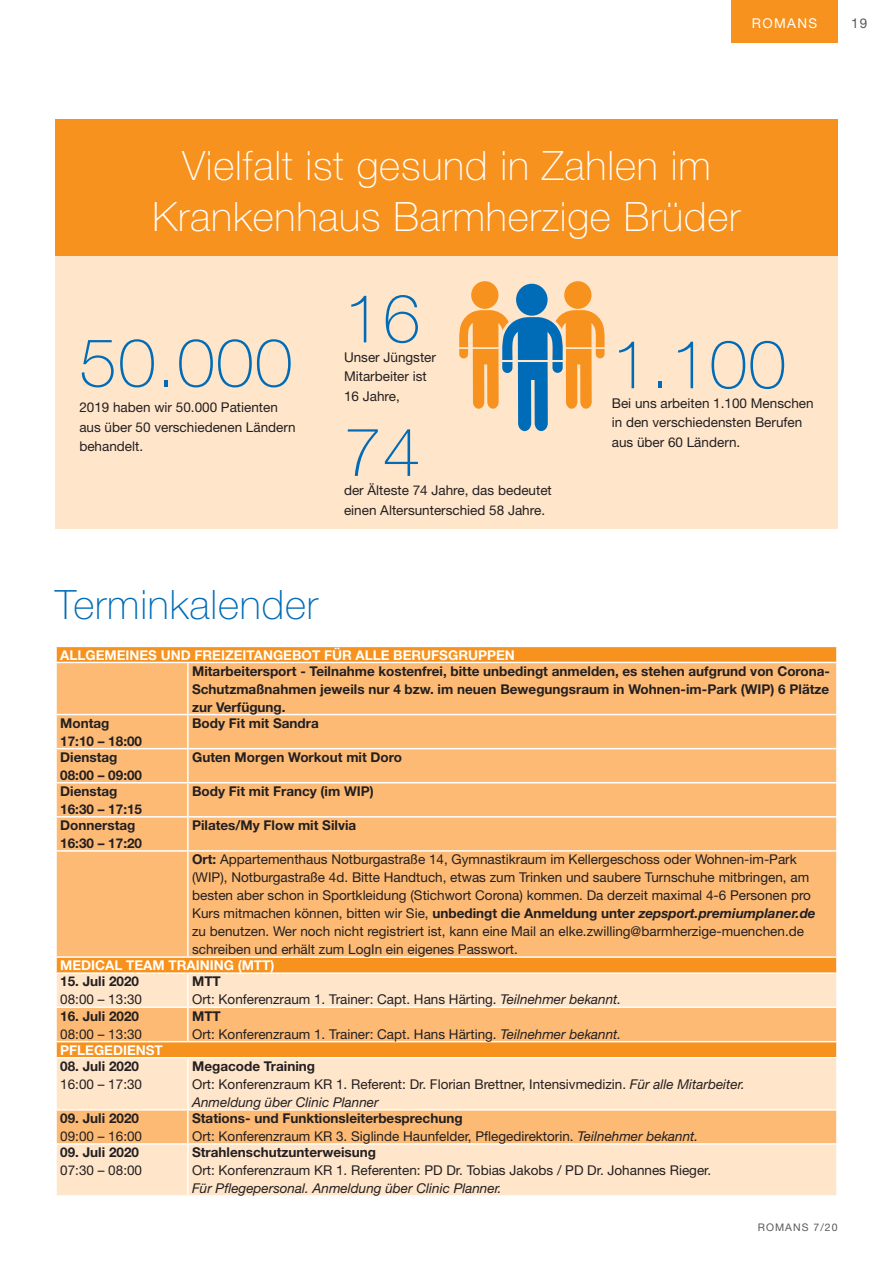
<style>
.page{position:relative;width:893px;height:1263px;background:#fff}
.page>*{position:absolute;margin:0;border:0;box-sizing:border-box;transform-origin:0 0}
.t1{font:100 67.5px "Helvetica Neue";letter-spacing:.02em;color:#006cb7}
.t2{font:100 40.5px/51px "Helvetica Neue";letter-spacing:.02em;color:#fff;text-align:center}
.t3{font:100 40.5px "Helvetica Neue";letter-spacing:.02em;color:#006cb7}
.t4{font:13.5px/18px "Helvetica Neue";color:#231f20}
.t5{font:700 13.5px/18px "Helvetica Neue";color:#231f20}
.t6{font:700 13.5px "Helvetica Neue";color:#fff}
.t7{font:italic 13.5px "Helvetica Neue";color:#231f20}
.t8{font:13.5px "Helvetica Neue";letter-spacing:.1em;color:#fff}
.t9{font:13.5px "Helvetica Neue";color:#58595b}
.t10{font:10.5px "Helvetica Neue";letter-spacing:.1em;color:#58595b}
.s1{font-weight:700}
.s2{font-weight:700;font-style:italic}
.s3{font-style:italic}
</style>
<div class="page">
<div style="left:55px;top:119px;width:783px;height:410px;background:#ffe5ca"></div>
<div style="left:55px;top:119px;width:783px;height:137px;background:#f7921e"></div>
<svg style="left:459px;top:281px;width:146px;height:150px"></svg>
<div style="left:731px;top:0;width:107px;height:43px;background:#f7921e"></div>
<svg style="left:57px;top:647px;width:779px;height:15px;fill:#f7921e"></svg>
<div style="left:57px;top:663px;width:779px;height:309px;background:#fcba75"></div>
<svg style="left:57px;top:974px;width:779px;height:221px;fill:#ffe5ca"></svg>
<div style="left:56px;top:1042px;width:781px;height:16px;background:#f7921e"></div>
<svg style="left:56px;top:647px;width:1px;height:15px"></svg>
<svg style="left:836px;top:647px;width:1px;height:15px"></svg>
<hr style="left:187px;top:663px;width:2px;height:51px;background:#fff">
<hr style="left:55px;top:714px;width:133px;height:1px;background:#fff">
<hr style="left:188px;top:714px;width:650px;height:1px;background:#fff">
<hr style="left:187px;top:715px;width:2px;height:33px;background:#fff">
<hr style="left:55px;top:748px;width:133px;height:1px;background:#fff">
<hr style="left:188px;top:748px;width:650px;height:1px;background:#fff">
<hr style="left:187px;top:749px;width:2px;height:33px;background:#fff">
<hr style="left:55px;top:782px;width:133px;height:1px;background:#fff">
<hr style="left:188px;top:782px;width:650px;height:1px;background:#fff">
<hr style="left:187px;top:783px;width:2px;height:33px;background:#fff">
<hr style="left:55px;top:816px;width:133px;height:1px;background:#fff">
<hr style="left:188px;top:816px;width:650px;height:1px;background:#fff">
<hr style="left:187px;top:817px;width:2px;height:33px;background:#fff">
<hr style="left:55px;top:850px;width:133px;height:2px;background:#fff">
<hr style="left:188px;top:850px;width:650px;height:2px;background:#fff">
<hr style="left:187px;top:852px;width:2px;height:104px;background:#fff">
<hr style="left:55px;top:956px;width:133px;height:2px;background:#fff">
<svg style="left:56px;top:958px;width:1px;height:14px"></svg>
<hr style="left:188px;top:956px;width:650px;height:2px;background:#fff">
<svg style="left:836px;top:958px;width:1px;height:14px"></svg>
<hr style="left:187px;top:974px;width:2px;height:32px;background:#fff">
<hr style="left:55px;top:1006px;width:133px;height:2px;background:#fff">
<hr style="left:188px;top:1006px;width:650px;height:2px;background:#fff">
<hr style="left:187px;top:1008px;width:2px;height:33px;background:#fff">
<hr style="left:55px;top:1041px;width:133px;height:1px;background:#fff">
<svg style="left:56px;top:1042px;width:1px;height:15px"></svg>
<hr style="left:188px;top:1041px;width:650px;height:1px;background:#fff">
<svg style="left:836px;top:1042px;width:1px;height:15px"></svg>
<hr style="left:55px;top:1057px;width:133px;height:1px;background:#fff">
<hr style="left:188px;top:1057px;width:650px;height:1px;background:#fff">
<hr style="left:187px;top:1058px;width:2px;height:51px;background:#fff">
<hr style="left:55px;top:1109px;width:133px;height:1px;background:#fff">
<hr style="left:188px;top:1109px;width:650px;height:1px;background:#fff">
<hr style="left:187px;top:1110px;width:2px;height:33px;background:#fff">
<hr style="left:55px;top:1143px;width:133px;height:2px;background:#fff">
<hr style="left:188px;top:1143px;width:650px;height:2px;background:#fff">
<hr style="left:187px;top:1145px;width:2px;height:50px;background:#fff">
<p class="t8" style="left:752px;top:18px;width:67px">ROMANS</p>
<p class="t9" style="left:851px;top:18px;width:18px">19</p>
<h2 class="t2" style="left:153px;top:144px;width:589px">Vielfalt ist gesund in Zahlen im<br>Krankenhaus Barmherzige Brüder</h2>
<h1 class="t1" style="left:79px;top:338px;width:215px">50.000</h1>
<p class="t4" style="left:79px;top:399px;width:218px;line-height:19.5px">2019 haben wir 50.000 Patienten aus über 50 verschiedenen Ländern behandelt.</p>
<h1 class="t1" style="left:344px;top:294px;width:78px">16</h1>
<p class="t4" style="left:344px;top:349px;width:94px;line-height:19.5px">Unser Jüngster<br>Mitarbeiter ist<br>16 Jahre,</p>
<h1 class="t1" style="left:344px;top:428px;width:78px">74</h1>
<p class="t4" style="left:344px;top:482px;width:209px;line-height:19.5px">der Älteste 74 Jahre, das bedeutet einen Altersunterschied 58 Jahre.</p>
<h1 class="t1" style="left:612px;top:340px;width:176px">1.100</h1>
<p class="t4" style="left:612px;top:394px;width:203px;line-height:19.5px">Bei uns arbeiten 1.100 Menschen in den verschiedensten Berufen aus über 60 Ländern.</p>
<h2 class="t3" style="left:55px;top:590px;width:264px">Terminkalender</h2>
<p class="t6" style="left:60px;top:650px;width:456px">ALLGEMEINES UND FREIZEITANGEBOT FÜR ALLE BERUFSGRUPPEN</p>
<p class="t5" style="left:192px;top:663px;width:639px;text-align:justify">Mitarbeitersport - Teilnahme kostenfrei, bitte unbedingt anmelden, es stehen aufgrund von Corona-Schutzmaßnahmen jeweils nur 4 bzw. im neuen Bewegungsraum in Wohnen-im-Park (WIP) 6 Plätze zur Verfügung.</p>
<p class="t5" style="left:60px;top:715px;width:83px">Montag<br>17:10 – 18:00</p>
<p class="t5" style="left:192px;top:715px;width:128px">Body Fit mit Sandra</p>
<p class="t5" style="left:60px;top:749px;width:83px">Dienstag<br>08:00 – 09:00</p>
<p class="t5" style="left:192px;top:749px;width:211px">Guten Morgen Workout mit Doro</p>
<p class="t5" style="left:60px;top:783px;width:83px">Dienstag<br>16:30 – 17:15</p>
<p class="t5" style="left:192px;top:783px;width:183px">Body Fit mit Francy (im WIP)</p>
<p class="t5" style="left:60px;top:817px;width:83px">Donnerstag<br>16:30 – 17:20</p>
<p class="t5" style="left:192px;top:817px;width:166px">Pilates/My Flow mit Silvia</p>
<p class="t4" style="left:192px;top:852px;width:625px"><span class="s1">Ort:</span> Appartementhaus Notburgastraße 14, Gymnastikraum im Kellergeschoss oder Wohnen-im-Park (WIP), Notburgastraße 4d. Bitte Handtuch, etwas zum Trinken und saubere Turnschuhe mitbringen, am besten aber schon in Sportkleidung (Stichwort Corona) kommen. Da derzeit maximal 4-6 Personen pro Kurs mitmachen können, bitten wir Sie, <span class="s1">unbedingt die Anmeldung unter</span> <span class="s2">zepsport.premiumplaner.de </span>zu benutzen. Wer noch nicht registriert ist, kann eine Mail an elke.zwilling@barmherzige-muenchen.de schreiben und erhält zum LogIn ein eigenes Passwort.</p>
<p class="t6" style="left:60px;top:961px;width:216px">MEDICAL TEAM TRAINING (MTT)</p>
<p class="t5" style="left:60px;top:974px;width:80px">15. Juli 2020</p>
<p class="t4" style="left:60px;top:992px;width:83px">08:00 – 13:30</p>
<p class="t4" style="left:192px;top:974px;width:431px"><span class="s1">MTT<br></span>Ort: Konferenzraum 1. Trainer: Capt. Hans Härting. <span class="s3">Teilnehmer bekannt.</span></p>
<p class="t5" style="left:60px;top:1008px;width:80px">16. Juli 2020</p>
<p class="t4" style="left:60px;top:1026px;width:83px">08:00 – 13:30</p>
<p class="t4" style="left:192px;top:1008px;width:431px"><span class="s1">MTT<br></span>Ort: Konferenzraum 1. Trainer: Capt. Hans Härting. <span class="s3">Teilnehmer bekannt.</span></p>
<p class="t6" style="left:60px;top:1045px;width:104px">PFLEGEDIENST</p>
<p class="t5" style="left:60px;top:1058px;width:80px">08. Juli 2020</p>
<p class="t4" style="left:60px;top:1076px;width:83px">16:00 – 17:30</p>
<p class="t4" style="left:192px;top:1058px;width:554px"><span class="s1">Megacode Training<br></span>Ort: Konferenzraum KR 1. Referent: Dr. Florian Brettner, Intensivmedizin. <span class="s3">Für alle Mitarbeiter.<br>Anmeldung über Clinic Planner</span></p>
<p class="t5" style="left:60px;top:1110px;width:80px">09. Juli 2020</p>
<p class="t4" style="left:60px;top:1129px;width:83px">09:00 – 16:00</p>
<p class="t4" style="left:192px;top:1111px;width:508px"><span class="s1">Stations- und Funktionsleiterbesprechung<br></span>Ort: Konferenzraum KR 3. Siglinde Haunfelder, Pflegedirektorin. <span class="s3">Teilnehmer bekannt.</span></p>
<p class="t5" style="left:60px;top:1145px;width:80px">09. Juli 2020</p>
<p class="t4" style="left:60px;top:1163px;width:83px">07:30 – 08:00</p>
<p class="t5" style="left:192px;top:1145px;width:186px">Strahlenschutzunterweisung</p>
<p class="t4" style="left:192px;top:1163px;width:521px">Ort: Konferenzraum KR 1. Referenten: PD Dr. Tobias Jakobs / PD Dr. Johannes Rieger.</p>
<p class="t7" style="left:192px;top:1183px;width:311px">Für Pflegepersonal. Anmeldung über Clinic Planner.</p>
<p class="t10" style="left:758px;top:1223px;width:81px">ROMANS 7/20</p>
</div>
